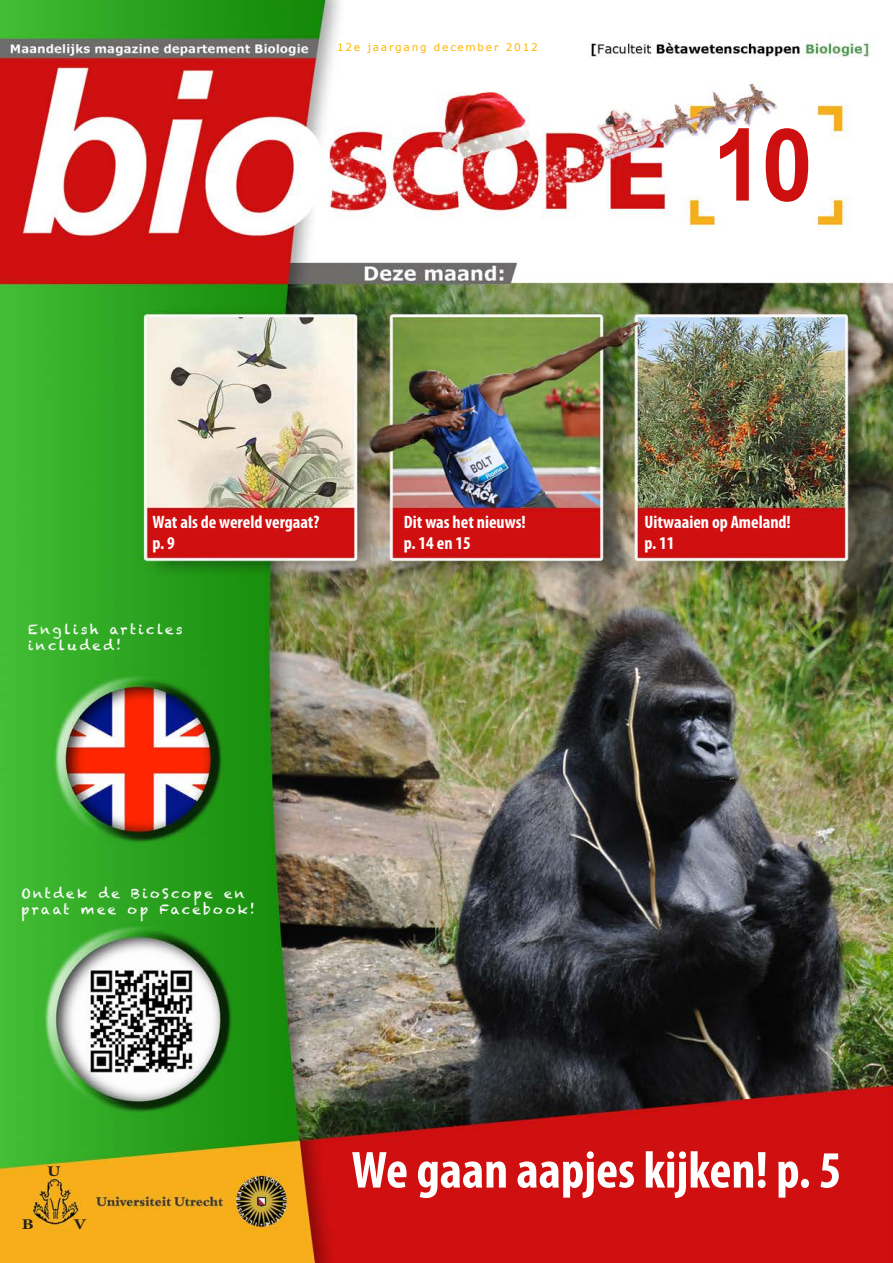
<style>
.page{position:relative;width:893px;height:1263px;background:#fff}
.page>*{position:absolute;margin:0;border:0;box-sizing:border-box;transform-origin:0 0}
.Nummer{font:700 100.65px "Arial";color:#ce0f0f;scale:.91 1}
.hoofd_item{font:700 condensed 52.5px "Myriad Pro";color:#fff}
.hoofd_item-2{font:700 condensed 18px/20.7px "Myriad Pro";color:#fff}
.UBV_op_voorkant{font:700 condensed 15px "Minion Pro";color:#231f20;scale:1.37 1}
.Rubriek{font:13.5px/16.2px "Chalkduster";letter-spacing:.17em;color:#fff}
.jaargang{font:10.5px "Verdana";letter-spacing:.17em;color:#ffb300}
</style>
<div class="page">
<img style="left:0;top:0;width:893px;height:1263px">
<p class="jaargang" style="left:337px;top:40px;width:202px">12e jaargang december 2012</p>
<p class="Nummer" style="left:713px;top:99px;width:111px">10</p>
<p class="hoofd_item-2" style="left:153px;top:511px;width:168px">Wat als de wereld vergaat? p. 9</p>
<p class="hoofd_item-2" style="left:645px;top:511px;width:148px">Uitwaaien op Ameland! p. 11</p>
<p class="hoofd_item-2" style="left:404px;top:511px;width:123px">Dit was het nieuws! p. 14 en 15</p>
<p class="Rubriek" style="left:28px;top:621px;width:156px">English articles included!</p>
<p class="Rubriek" style="left:21px;top:885px;width:235px">Ontdek de BioScope en praat mee op Facebook!</p>
<p class="UBV_op_voorkant" style="left:47px;top:1160px;width:11px">U</p>
<p class="UBV_op_voorkant" style="left:22px;top:1214px;width:10px">B</p>
<p class="UBV_op_voorkant" style="left:73px;top:1214px;width:11px">V</p>
<p class="hoofd_item" style="left:351px;top:1137px;width:491px">We gaan aapjes kijken! p. 5</p>
</div>
